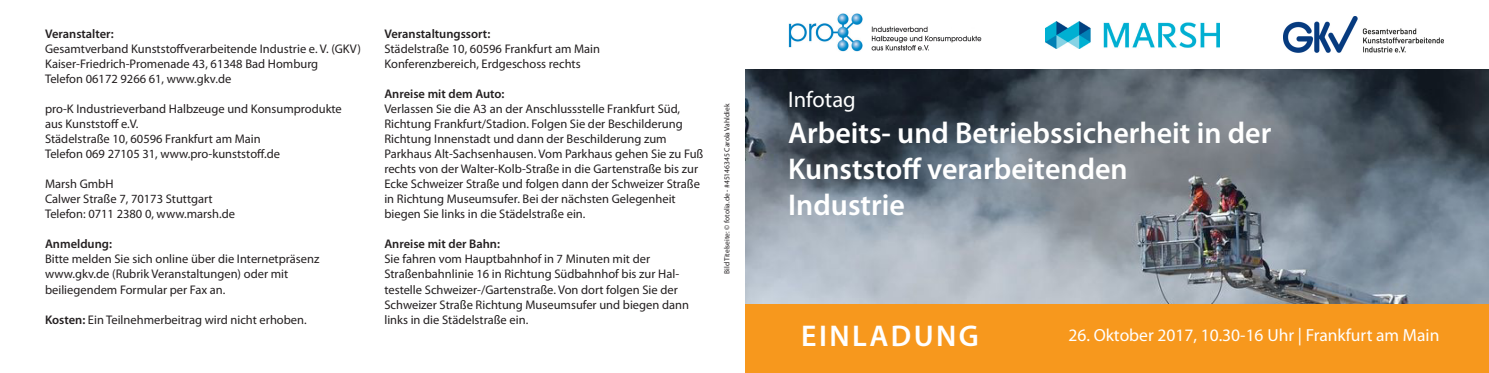
<style>
.page{position:relative;width:1489px;height:373px;background:#fff}
.page>*{position:absolute;margin:0;border:0;box-sizing:border-box;transform-origin:0 0}
.t1{font:600 30px/36px "Myriad Pro";color:#fff}
.t2{font:600 30px "Myriad Pro";letter-spacing:.08em;color:#fff}
.t3{font:22.5px "Myriad Pro";color:#fff}
.t4{font:17.5px "Myriad Pro";color:#fff}
.t5{font:12.5px/15px "Myriad Pro";color:#231f20}
.t6{font:600 12.5px "Myriad Pro";color:#231f20}
.t7{font:7.5px "Myriad Pro";color:#231f20}
.s1{font-weight:600}
</style>
<div class="page">
<img style="left:745px;top:69px;width:743px;height:235px">
<div style="left:745px;top:304px;width:743px;height:67px;background:#f7981d"></div>
<img style="left:1283px;top:16px;width:159px;height:37px">
<img style="left:788px;top:14px;width:74px;height:37px">
<img style="left:871px;top:27px;width:110px;height:23px">
<img style="left:1045px;top:22px;width:174px;height:26px">
<p class="t6" style="left:45px;top:26px;width:70px">Veranstalter:</p>
<p class="t5" style="left:45px;top:41px;width:317px">Gesamtverband Kunststoffverarbeitende Industrie e. V. (GKV)</p>
<p class="t5" style="left:45px;top:56px;width:275px">Kaiser-Friedrich-Promenade 43, 61348 Bad Homburg<br>Telefon 06172 9266 61, www.gkv.de</p>
<p class="t5" style="left:45px;top:101px;width:298px">pro-K Industrieverband Halbzeuge und Konsumprodukte aus Kunststoff e.V.</p>
<p class="t5" style="left:45px;top:131px;width:217px">Städelstraße 10, 60596 Frankfurt am Main</p>
<p class="t5" style="left:45px;top:146px;width:236px">Telefon 069 27105 31, www.pro-kunststoff.de</p>
<p class="t5" style="left:45px;top:176px;width:70px">Marsh GmbH</p>
<p class="t5" style="left:45px;top:191px;width:191px">Calwer Straße 7, 70173 Stuttgart<br>Telefon: 0711 2380 0, www.marsh.de</p>
<p class="t6" style="left:45px;top:236px;width:68px">Anmeldung:</p>
<p class="t5" style="left:45px;top:251px;width:276px">Bitte melden Sie sich online über die Internetpräsenz www.gkv.de (Rubrik Veranstaltungen) oder mit beiliegendem Formular per Fax an.</p>
<p class="t5" style="left:45px;top:311px;width:263px"><span class="s1">Kosten:</span> Ein Teilnehmerbeitrag wird nicht erhoben.</p>
<p class="t6" style="left:384px;top:26px;width:107px">Veranstaltungssort:</p>
<p class="t5" style="left:384px;top:41px;width:217px">Städelstraße 10, 60596 Frankfurt am Main</p>
<p class="t5" style="left:384px;top:56px;width:198px">Konferenzbereich, Erdgeschoss rechts</p>
<p class="t6" style="left:384px;top:86px;width:122px">Anreise mit dem Auto:</p>
<p class="t5" style="left:384px;top:101px;width:320px">Verlassen Sie die A3 an der Anschlussstelle Frankfurt Süd, Richtung Frankfurt/Stadion. Folgen Sie der Beschilderung Richtung Innenstadt und dann der Beschilderung zum Parkhaus Alt-Sachsenhausen. Vom Parkhaus gehen Sie zu Fuß rechts von der Walter-Kolb-Straße in die Gartenstraße bis zur Ecke Schweizer Straße und folgen dann der Schweizer Straße in Richtung Museumsufer. Bei der nächsten Gelegenheit biegen Sie links in die Städelstraße ein.</p>
<p class="t6" style="left:384px;top:236px;width:117px">Anreise mit der Bahn:</p>
<p class="t5" style="left:384px;top:251px;width:306px">Sie fahren vom Hauptbahnhof in 7 Minuten mit der Straßenbahnlinie 16 in Richtung Südbahnhof bis zur Hal&shy;testelle Schweizer-/Gartenstraße. Von dort folgen Sie der Schweizer Straße Richtung Museumsufer und biegen dann links in die Städelstraße ein.</p>
<p class="t7" style="left:722px;top:273px;width:171px;rotate:-90deg">Bild Titelseite: © fotolia.de - #45146345 Carola Vahldiek</p>
<p class="t3" style="left:788px;top:85px;width:69px">Infotag</p>
<p class="t1" style="left:788px;top:114px;width:484px">Arbeits- und Betriebssicherheit in der<br>Kunststoff verarbeitenden<br>Industrie</p>
<p class="t2" style="left:801px;top:316px;width:179px">EINLADUNG</p>
<p class="t4" style="left:1068px;top:324px;width:372px">26. Oktober 2017, 10.30-16 Uhr | Frankfurt am Main</p>
</div>
